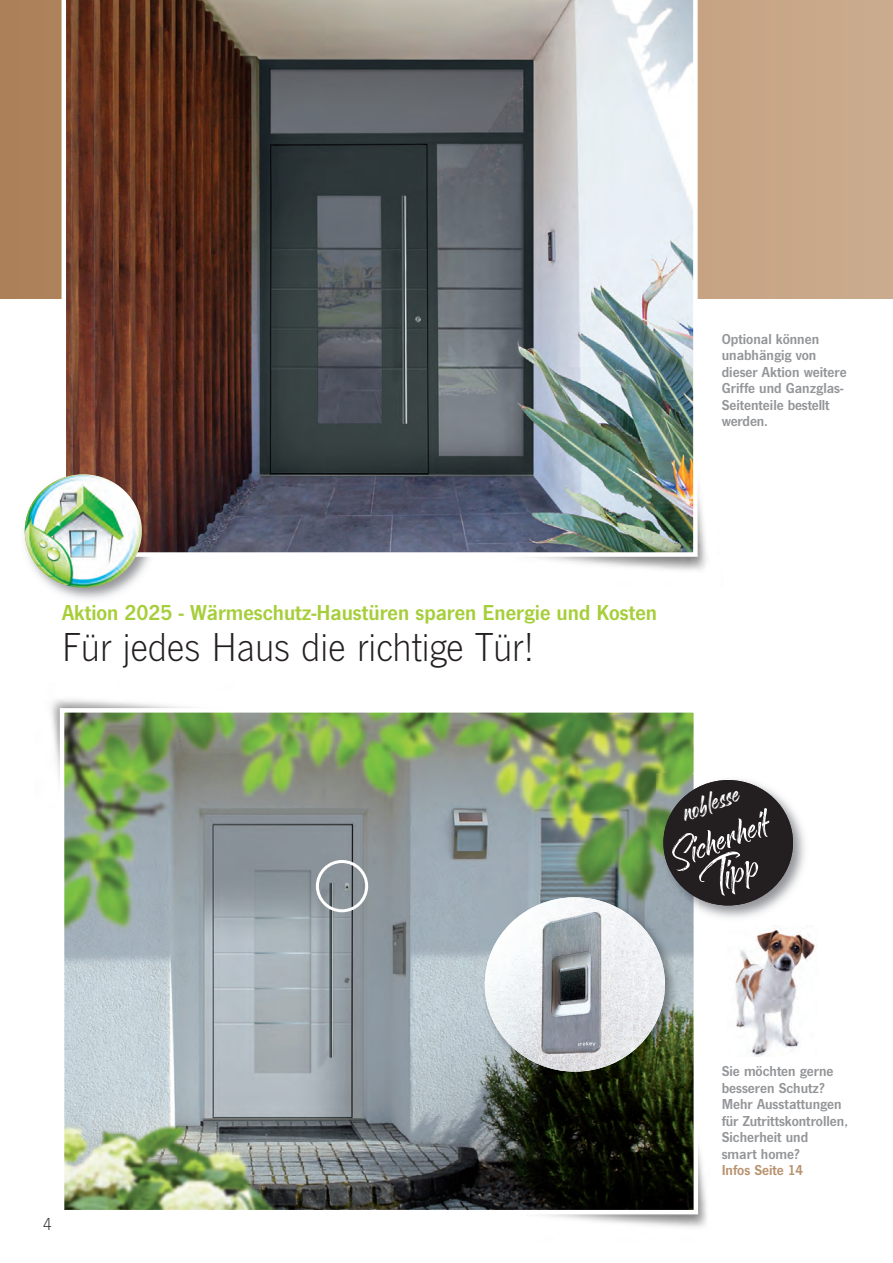
<style>
.page{position:relative;width:893px;height:1263px;background:#fff}
.page>*{position:absolute;margin:0;border:0;box-sizing:border-box;transform-origin:0 0}
.t1{font:49.8px "Sandbrush";color:#fff}
.t2{font:45px "Sandbrush";color:#fff}
.t3{font:300 42px "News Got T";color:#231f20}
.t4{font:35.85px "Sandbrush";color:#fff}
.t5{font:22.5px "News Got T Dem";color:#a6ce39}
.t6{font:300 18px "News Got T";color:#231f20}
.t7{font:15px/16.5px "News Got T Dem";color:#939598}
.t8{font:15px "News Got T Dem";color:#b8916d}
.s1{font-size:39px}
</style>
<div class="page">
<img style="left:24px;top:478px;width:126px;height:121px">
<img style="left:735px;top:926px;width:80px;height:130px">
<img style="left:533px;top:488px;width:174px;height:82px">
<svg style="left:0;top:0;width:893px;height:298px;background:#c29e7d"></svg>
<img style="left:51px;top:699px;width:138px;height:81px">
<img style="left:547px;top:1145px;width:160px;height:82px">
<img style="left:65px;top:713px;width:628px;height:496px">
<div style="left:60px;top:708px;width:638px;height:506px;border:4px solid #fff"></div>
<img style="left:62px;top:0;width:636px;height:557px">
<img style="left:25px;top:474px;width:117px;height:114px;border-radius:50%">
<img style="left:478px;top:891px;width:179px;height:199px">
<img style="left:657px;top:924px;width:27px;height:166px">
<img style="left:485px;top:897px;width:180px;height:174px;border-radius:50%">
<svg style="left:316px;top:860px;width:52px;height:52px;background:#9aa1a6"></svg>
<img style="left:657px;top:774px;width:148px;height:150px">
<div style="left:663px;top:780px;width:130px;height:125px;background:#231f20;border-radius:50%"></div>
<p class="t7" style="left:722px;top:330px;width:126px">Optional können unabhängig von dieser Aktion weitere<br>Griffe und Ganzglas-<br>Seitenteile bestellt werden.</p>
<h3 class="t5" style="left:62px;top:599px;width:596px">Aktion 2025 - Wärmeschutz-Haustüren sparen Energie und Kosten</h3>
<h3 class="t3" style="left:62px;top:622px;width:474px">Für jedes Haus die richtige Tür!</h3>
<h3 class="t4" style="left:673px;top:788px;width:61px;rotate:-20deg">noblesse</h3>
<h2 class="t2" style="left:660px;top:826px;width:105px;rotate:-20deg"><span class="s1">S</span>icherheil-</h2>
<h1 class="t1" style="left:689px;top:850px;width:60px;rotate:-20deg">Tipp</h1>
<p class="t6" style="left:43px;top:1213px;width:10px">4</p>
<p class="t7" style="left:722px;top:1063px;width:128px">Sie möchten gerne besseren Schutz?<br>Mehr Ausstattungen für Zutrittskontrollen,<br>Sicherheit und<br>smart home?</p>
<p class="t8" style="left:722px;top:1161px;width:83px">Infos Seite 14</p>
</div>
